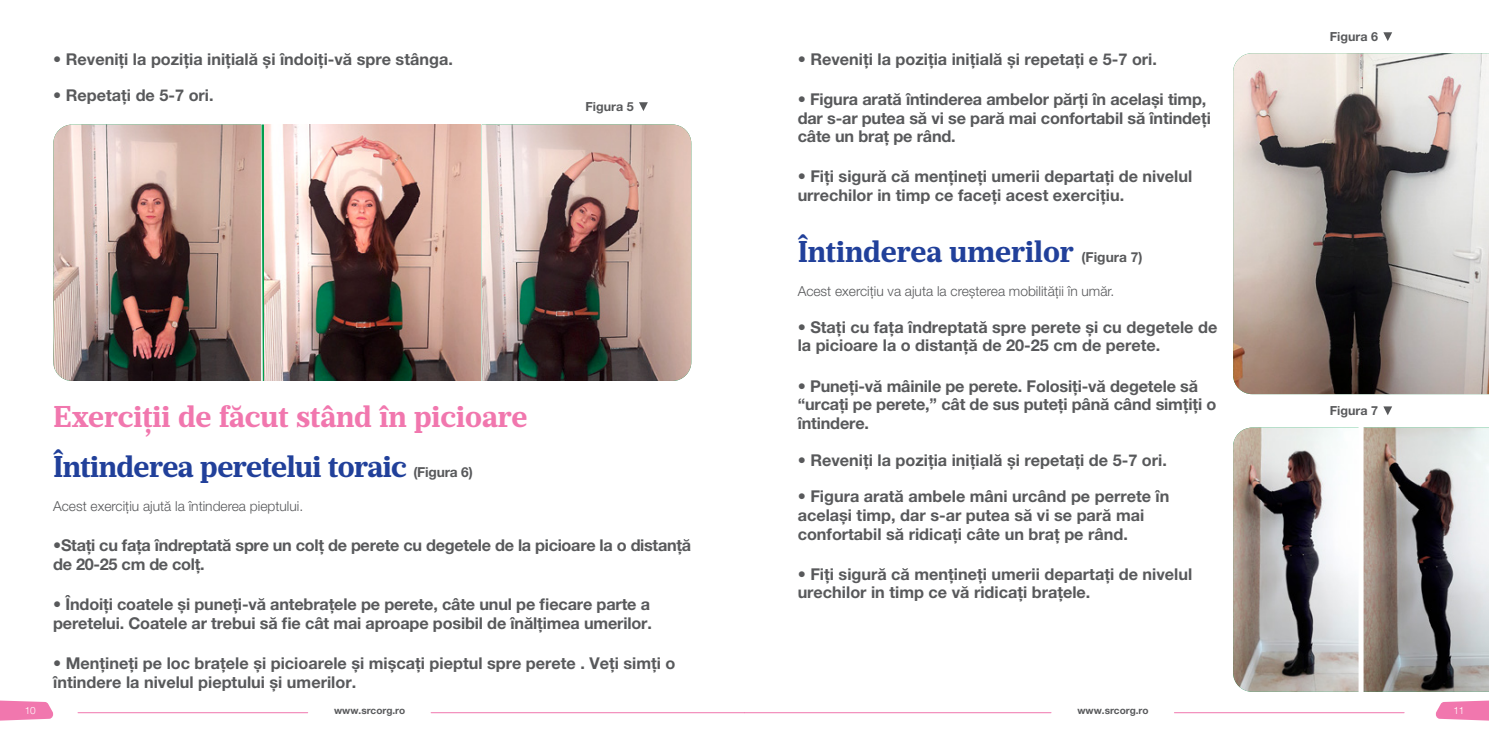
<style>
.page{position:relative;width:1489px;height:745px;background:#fff}
.page>*{position:absolute;margin:0;border:0;box-sizing:border-box;transform-origin:0 0}
.t1{font:700 30px/50.2px "Prumo Banner";letter-spacing:-.01em;color:#f177ae}
.t2{font:700 30px "Prumo Banner";color:#21409a}
.t3{font:700 16.25px/18.8px "Helvetica Neue LT Pro";color:#58595b}
.t4{font:700 16.25px/18.8px "Helvetica Neue LT Pro";letter-spacing:-.02em;color:#58595b}
.t5{font:300 13.75px "Helvetica Neue LT Pro";color:#58595b}
.t6{font:700 12.5px "Helvetica Neue LT Pro";color:#58595b}
.t7{font:700 10px "Helvetica Neue LT Pro";color:#58595b}
.t8{font:300 10px "Helvetica Neue LT Pro";color:#fff}
.s1{color:#21409a}
.s2{font-family:"Helvetica Neue LT Pro";font-size:13.75px;color:#58595b}
</style>
<div class="page">
<svg style="left:0;top:700px;width:54px;height:20px"></svg>
<svg style="left:1435px;top:700px;width:53px;height:20px"></svg>
<hr style="left:78px;top:712px;width:230px;height:1px;background:#f177ae">
<hr style="left:431px;top:712px;width:313px;height:1px;background:#f177ae">
<hr style="left:744px;top:712px;width:306px;height:1px;background:#f177ae">
<hr style="left:1174px;top:712px;width:229px;height:1px;background:#f177ae">
<img style="left:1233px;top:53px;width:255px;height:341px">
<svg style="left:1383px;top:32px;width:8px;height:9px"></svg>
<img style="left:1233px;top:427px;width:125px;height:264px">
<svg style="left:1363px;top:427px;width:125px;height:264px;background:#999492"></svg>
<svg style="left:1383px;top:406px;width:8px;height:9px"></svg>
<img style="left:264px;top:124px;width:217px;height:257px">
<svg style="left:481px;top:124px;width:210px;height:257px;background:#a28d86"></svg>
<svg style="left:639px;top:102px;width:9px;height:9px"></svg>
<img style="left:53px;top:124px;width:208px;height:257px">
<p class="t3" style="left:53px;top:49px;width:401px">• Reveniți la poziția inițială și îndoiți-vă spre stânga.</p>
<p class="t3" style="left:53px;top:86px;width:162px">• Repetați de 5-7 ori.</p>
<p class="t6" style="left:585px;top:99px;width:50px">Figura 5</p>
<h1 class="t1" style="left:53px;top:392px;width:476px">Exerciții de făcut stând în picioare<br><span class="s1">Întinderea peretelui toraic</span> <span class="s2">(Figura 6)</span></h1>
<p class="t5" style="left:53px;top:497px;width:251px">Acest exercițiu ajută la întinderea pieptului.</p>
<p class="t4" style="left:53px;top:535px;width:639px">•Stați cu fața îndreptată spre un colț de perete cu degetele de la picioare la o distanță de 20-25 cm de colț.</p>
<p class="t3" style="left:53px;top:594px;width:600px">• Îndoiți coatele și puneți-vă antebrațele pe perete, câte unul pe fiecare parte a peretelui. Coatele ar trebui să fie cât mai aproape posibil de înălțimea umerilor.</p>
<p class="t3" style="left:53px;top:653px;width:624px">• Mențineți pe loc brațele și picioarele și mișcați pieptul spre perete . Veți simți o întindere la nivelul pieptului și umerilor.</p>
<p class="t3" style="left:797px;top:49px;width:361px">• Reveniți la poziția inițială și repetați e 5-7 ori.</p>
<p class="t3" style="left:797px;top:89px;width:414px">• Figura arată întinderea ambelor părți în același timp, dar s-ar putea să vi se pară mai confortabil să întindeți câte un braț pe rând.</p>
<p class="t3" style="left:797px;top:167px;width:396px">• Fiți sigură că mențineți umerii departați de nivelul urrechilor in timp ce faceți acest exercițiu.</p>
<h1 class="t2" style="left:797px;top:233px;width:346px">Întinderea umerilor <span class="s2">(Figura 7)</span></h1>
<p class="t5" style="left:797px;top:283px;width:318px">Acest exercițiu va ajuta la creșterea mobilității în umăr.</p>
<p class="t3" style="left:797px;top:317px;width:421px">• Stați cu fața îndreptată spre perete și cu degetele de la picioare la o distanță de 20-25 cm de perete.</p>
<p class="t3" style="left:797px;top:376px;width:420px">• Puneți-vă mâinile pe perete. Folosiți-vă degetele să “urcați pe perete,” cât de sus puteți până când simțiți o întindere.</p>
<p class="t3" style="left:797px;top:450px;width:371px">• Reveniți la poziția inițială și repetați de 5-7 ori.</p>
<p class="t3" style="left:797px;top:486px;width:373px">• Figura arată ambele mâni urcând pe perrete în același timp, dar s-ar putea să vi se pară mai confortabil să ridicați câte un braț pe rând.</p>
<p class="t3" style="left:797px;top:563px;width:396px">• Fiți sigură că mențineți umerii departați de nivelul urechilor in timp ce vă ridicați brațele.</p>
<p class="t6" style="left:1329px;top:29px;width:50px">Figura 6</p>
<p class="t6" style="left:1329px;top:403px;width:50px">Figura 7</p>
<p class="t8" style="left:25px;top:704px;width:13px">10</p>
<p class="t7" style="left:334px;top:704px;width:73px">www.srcorg.ro</p>
<p class="t7" style="left:1077px;top:704px;width:73px">www.srcorg.ro</p>
<p class="t8" style="left:1453px;top:704px;width:13px">11</p>
</div>
